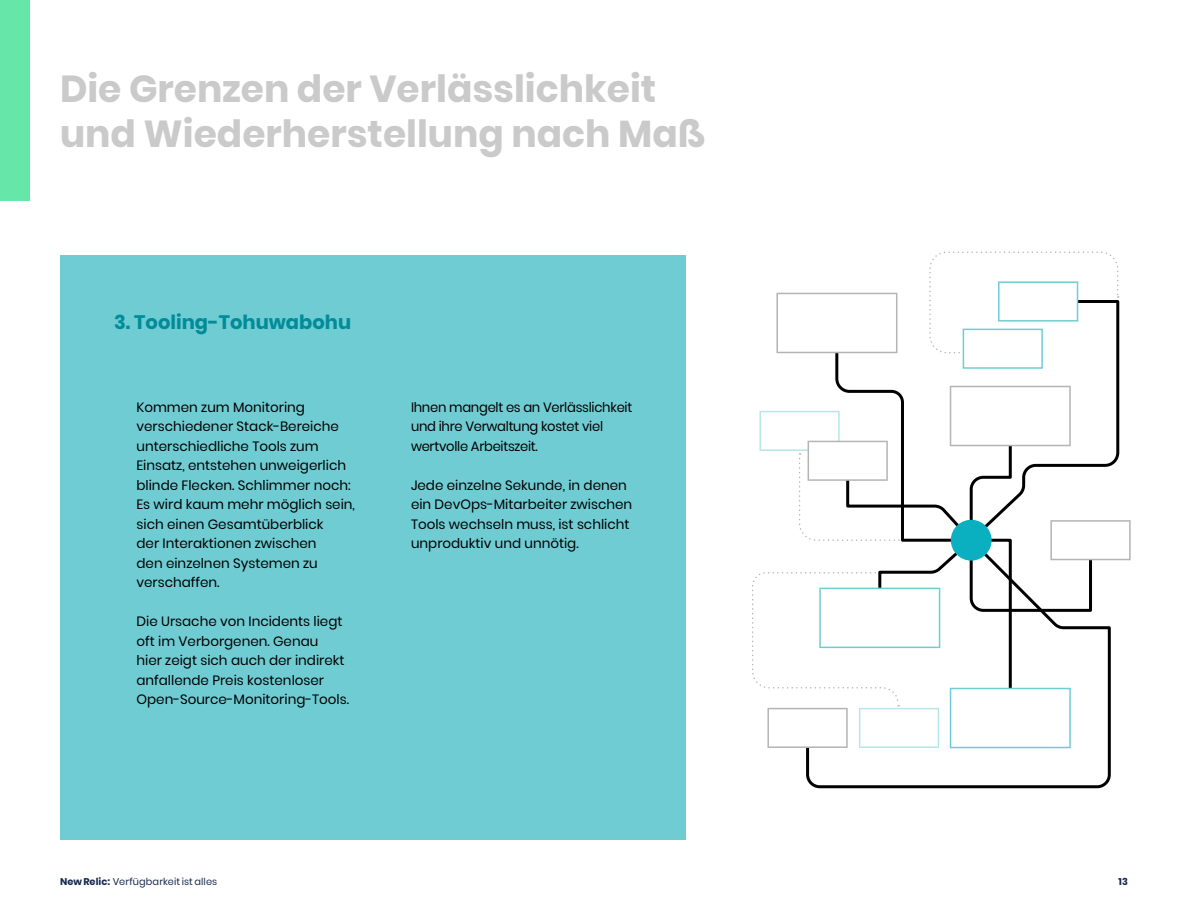
<style>
.page{position:relative;width:1188px;height:918px;background:#fff}
.page>*{position:absolute;margin:0;border:0;box-sizing:border-box;transform-origin:0 0}
.t1{font:700 37.5px/45px "Poppins";color:#cacaca}
.t2{font:700 19.5px "Poppins";color:#008c99}
.t3{font:13.5px/19.5px "Poppins";color:#000}
.t4{font:13.5px/19.5px "Poppins";letter-spacing:-.02em;color:#000}
.t5{font:9.75px "Poppins";letter-spacing:.01em;color:#16284d}
.t6{font:700 9.75px "Poppins";color:#16284d}
.s1{font-weight:700}
</style>
<div class="page">
<svg style="left:806px;top:748px;width:305px;height:41px"></svg>
<svg style="left:752px;top:251px;width:379px;height:497px"></svg>
<div style="left:0;top:0;width:30px;height:201px;background:#66e6a8"></div>
<div style="left:60px;top:255px;width:626px;height:585px;background:#70ccd3"></div>
<h1 class="t1" style="left:60px;top:67px;width:647px">Die Grenzen der Verlässlichkeit und Wiederherstellung nach Maß</h1>
<h2 class="t2" style="left:114px;top:311px;width:239px">3. Tooling-Tohuwabohu</h2>
<p class="t3" style="left:136px;top:398px;width:220px">Kommen zum Monitoring verschiedener Stack-Bereiche unterschiedliche Tools zum<br>Einsatz, entstehen unweigerlich blinde Flecken. Schlimmer noch:<br>Es wird kaum mehr möglich sein, sich einen Gesamtüberblick<br>der Interaktionen zwischen<br>den einzelnen Systemen zu verschaffen.</p>
<p class="t3" style="left:136px;top:612px;width:214px">Die Ursache von Incidents liegt oft im Verborgenen. Genau<br>hier zeigt sich auch der indirekt anfallende Preis kostenloser<br>Open-Source-Monitoring-Tools.</p>
<p class="t4" style="left:411px;top:398px;width:223px">Ihnen mangelt es an Verlässlichkeit und ihre Verwaltung kostet viel wertvolle Arbeitszeit.</p>
<p class="t3" style="left:411px;top:476px;width:223px">Jede einzelne Sekunde, in denen ein DevOps-Mitarbeiter zwischen<br>Tools wechseln muss, ist schlicht unproduktiv und unnötig.</p>
<p class="t5" style="left:60px;top:876px;width:159px"><span class="s1">New Relic:</span> Verfügbarkeit ist alles</p>
<p class="t6" style="left:1118px;top:876px;width:11px">13</p>
</div>
